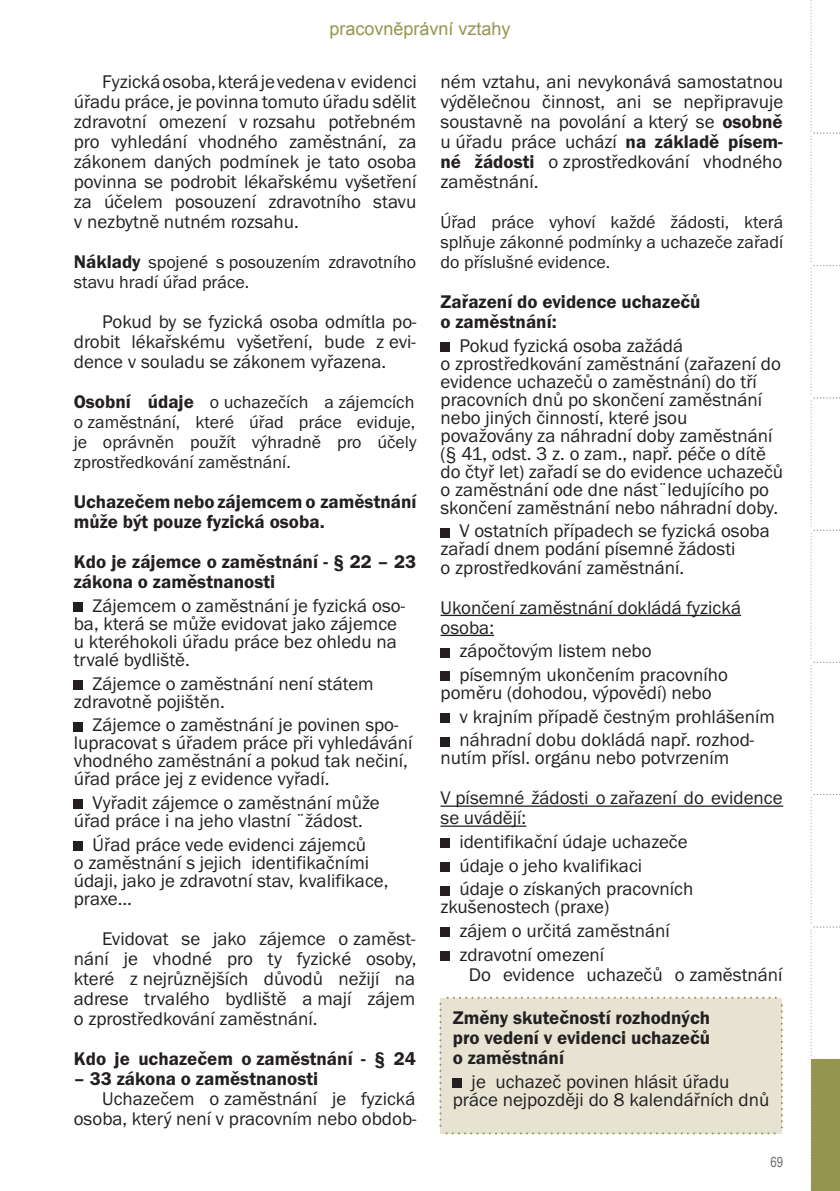
<style>
.page{position:relative;width:840px;height:1191px;background:#fff}
.page>*{position:absolute;margin:0;border:0;box-sizing:border-box;transform-origin:0 0}
.t1{font:19px/18px "Franklin Got Itc TEE";color:#231f20}
.t2{font:600 19px/20px "Franklin Got Itc TEE";color:#231f20}
.t3{font:18px/20px "Franklin Got Itc TEE";color:#231f20;text-align:justify}
.t4{font:18px "Arial";color:#969550}
.t5{font:14px "Arial Narrow";color:#6c6d70}
.s1{font-weight:600;font-size:19px}
.s2{font-weight:600}
</style>
<div class="page">
<svg style="left:810px;top:0;width:30px;height:1191px"></svg>
<div style="left:74px;top:602px;width:9px;height:10px;background:#231f20"></div>
<div style="left:74px;top:680px;width:9px;height:9px;background:#231f20"></div>
<div style="left:74px;top:722px;width:9px;height:9px;background:#231f20"></div>
<div style="left:74px;top:799px;width:9px;height:10px;background:#231f20"></div>
<div style="left:74px;top:841px;width:9px;height:9px;background:#231f20"></div>
<hr style="left:440px;top:615px;width:300px;height:1px;background:#231f20">
<hr style="left:440px;top:635px;width:54px;height:1px;background:#231f20">
<hr style="left:440px;top:805px;width:342px;height:2px;background:#231f20">
<hr style="left:440px;top:825px;width:86px;height:2px;background:#231f20">
<div style="left:440px;top:342px;width:9px;height:10px;background:#231f20"></div>
<div style="left:440px;top:528px;width:9px;height:9px;background:#231f20"></div>
<div style="left:440px;top:648px;width:9px;height:9px;background:#231f20"></div>
<div style="left:440px;top:671px;width:9px;height:10px;background:#231f20"></div>
<div style="left:440px;top:713px;width:9px;height:9px;background:#231f20"></div>
<div style="left:440px;top:737px;width:9px;height:9px;background:#231f20"></div>
<div style="left:440px;top:838px;width:9px;height:10px;background:#231f20"></div>
<div style="left:440px;top:862px;width:9px;height:9px;background:#231f20"></div>
<div style="left:440px;top:886px;width:9px;height:9px;background:#231f20"></div>
<div style="left:440px;top:927px;width:9px;height:10px;background:#231f20"></div>
<div style="left:440px;top:951px;width:9px;height:9px;background:#231f20"></div>
<div style="left:439px;top:996px;width:343px;height:138px;background:#e6e3d2"></div>
<p class="t4" style="left:329px;top:16px;width:183px">pracovněprávní vztahy</p>
<p class="t1" style="left:74px;top:72px;width:344px;line-height:20px;text-align:justify;text-indent:28px">Fyzická osoba, která je vedena v evidenci úřadu práce, je povinna tomuto úřadu sdělit zdravotní omezení v rozsahu potřebném pro vyhledání vhodného zaměstnání, za zákonem daných podmínek je tato osoba povinna se podrobit lékařskému vyšetření za účelem posouzení zdravotního stavu v nezbytně nutném rozsahu.</p>
<p class="t3" style="left:74px;top:252px;width:344px"><span class="s1">Náklady</span> spojené s posouzením zdravotního stavu hradí úřad práce.</p>
<p class="t1" style="left:74px;top:312px;width:344px;line-height:20px;text-align:justify;text-indent:28px">Pokud by se fyzická osoba odmítla po&shy;drobit lékařskému vyšetření, bude z evi&shy;dence v souladu se zákonem vyřazena.</p>
<p class="t3" style="left:74px;top:392px;width:344px"><span class="s1">Osobní údaje</span> o uchazečích a zájemcích o zaměstnání, které úřad práce eviduje, je oprávněn použít výhradně pro účely zprostředkování zaměstnání.</p>
<p class="t2" style="left:74px;top:492px;width:344px">Uchazečem nebo zájemcem o zaměstnání může být pouze fyzická osoba.</p>
<p class="t2" style="left:74px;top:552px;width:344px">Kdo je zájemce o zaměstnání - § 22 – 23 zákona o zaměstnanosti</p>
<p class="t1" style="left:74px;top:597px;width:332px;text-indent:19px">Zájemcem o zaměstnání je fyzická oso&shy;ba, která se může evidovat jako zájemce u kteréhokoli úřadu práce bez ohledu na trvalé bydliště.</p>
<p class="t1" style="left:74px;top:674px;width:301px;text-indent:19px">Zájemce o zaměstnání není státem zdravotně pojištěn.</p>
<p class="t1" style="left:74px;top:716px;width:340px;text-indent:19px">Zájemce o zaměstnání je povinen spo&shy;lupracovat s úřadem práce při vyhledávání vhodného zaměstnání a pokud tak nečiní, úřad práce jej z evidence vyřadí.</p>
<p class="t1" style="left:74px;top:794px;width:307px;text-indent:19px">Vyřadit zájemce o zaměstnání může úřad práce i na jeho vlastní ¨žádost.</p>
<p class="t1" style="left:74px;top:835px;width:316px;text-indent:19px">Úřad práce vede evidenci zájemců<br>o zaměstnání s jejich identifikačními údaji, jako je zdravotní stav, kvalifikace, praxe…</p>
<p class="t1" style="left:74px;top:928px;width:344px;line-height:20px;text-align:justify;text-indent:28px">Evidovat se jako zájemce o zaměst&shy;nání je vhodné pro ty fyzické osoby, které z nejrůznějších důvodů nežijí na adrese trvalého bydliště a mají zájem o zprostředkování zaměstnání.</p>
<p class="t2" style="left:74px;top:1048px;width:343px">Kdo je uchazečem o zaměstnání - § 24</p>
<p class="t2" style="left:74px;top:1068px;width:246px">– 33 zákona o zaměstnanosti</p>
<p class="t1" style="left:74px;top:1088px;width:344px;line-height:20px;text-align:right">Uchazečem o zaměstnání je fyzická osoba, který není v pracovním nebo obdob-</p>
<p class="t1" style="left:440px;top:72px;width:344px;line-height:20px;text-align:justify">ném vztahu, ani nevykonává samostatnou výdělečnou činnost, ani se nepřipravuje soustavně na povolání a který se <span class="s2">osobně </span>u úřadu práce uchází <span class="s2">na základě písem&shy;né žádosti</span> o zprostředkování vhodného zaměstnání.</p>
<p class="t3" style="left:440px;top:212px;width:344px">Úřad práce vyhoví každé žádosti, která splňuje zákonné podmínky a uchazeče zařadí do příslušné evidence.</p>
<p class="t2" style="left:440px;top:292px;width:261px">Zařazení do evidence uchazečů o zaměstnání:</p>
<p class="t1" style="left:440px;top:337px;width:344px;text-indent:19px">Pokud fyzická osoba zažádá<br>o zprostředkování zaměstnání (zařazení do evidence uchazečů o zaměstnání) do tří pracovních dnů po skončení zaměstnání nebo jiných činností, které jsou považovány za náhradní doby zaměstnání (§ 41, odst. 3 z. o zam., např. péče o dítě do čtyř let) zařadí se do evidence uchazečů o zaměstnání ode dne nást¨ledujícího po skončení zaměstnání nebo náhradní doby.</p>
<p class="t1" style="left:440px;top:522px;width:331px;text-indent:19px">V ostatních případech se fyzická osoba zařadí dnem podání písemné žádosti<br>o zprostředkování zaměstnání.</p>
<p class="t1" style="left:440px;top:597px;width:302px;line-height:20px">Ukončení zaměstnání dokládá fyzická osoba:</p>
<p class="t1" style="left:459px;top:639px;width:270px;line-height:23.6px">zápočtovým listem nebo písemným ukončením pracovního</p>
<p class="t1" style="left:459px;top:681px;width:317px;line-height:23.6px;text-indent:-19px">poměru (dohodou, výpovědí) nebo<br>v krajním případě čestným prohlášením náhradní dobu dokládá např. rozhod-</p>
<p class="t1" style="left:440px;top:738px;width:343px;line-height:40px">nutím přísl. orgánu nebo potvrzením<br>V písemné žádosti o zařazení do evidence</p>
<p class="t1" style="left:459px;top:806px;width:235px;line-height:23.6px;text-indent:-19px">se uvádějí:<br>identifikační údaje uchazeče údaje o jeho kvalifikaci<br>údaje o získaných pracovních</p>
<p class="t1" style="left:459px;top:895px;width:212px;line-height:23.6px;text-indent:-19px">zkušenostech (praxe)<br>zájem o určitá zaměstnání zdravotní omezení</p>
<p class="t1" style="left:468px;top:965px;width:315px">Do evidence uchazečů o zaměstnání</p>
<p class="t2" style="left:452px;top:1008px;width:259px;text-align:justify">Změny skutečností rozhodných pro vedení v evidenci uchazečů o zaměstnání</p>
<p class="t1" style="left:452px;top:1073px;width:318px;text-indent:19px">je uchazeč povinen hlásit úřadu práce nejpozději do 8 kalendářních dnů</p>
<p class="t5" style="left:770px;top:1152px;width:14px">69</p>
</div>
